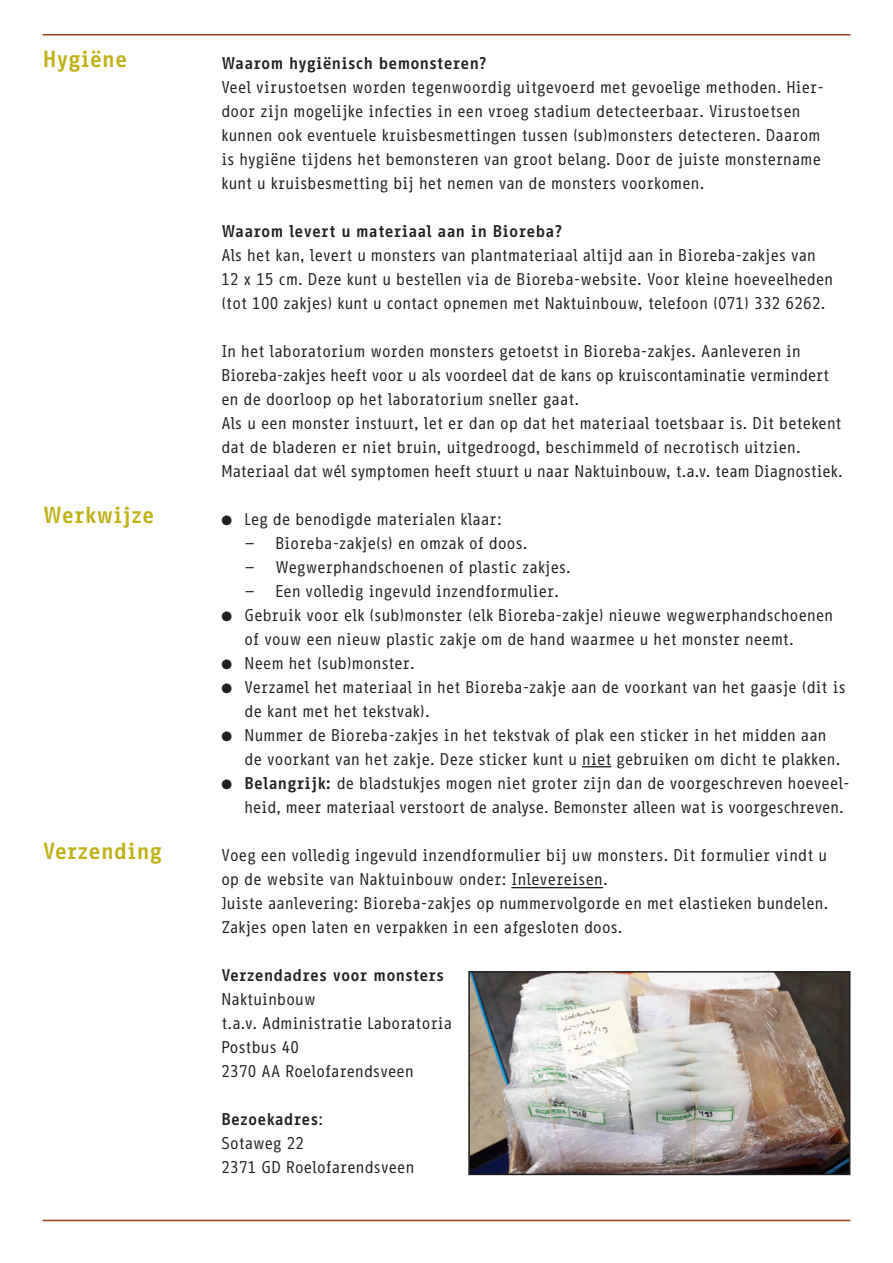
<style>
.page{position:relative;width:893px;height:1263px;background:#fff}
.page>*{position:absolute;margin:0;border:0;box-sizing:border-box;transform-origin:0 0}
.t1{font:700 22.5px "Info Corr Pro";letter-spacing:-.025em;color:#c0b013}
.t2{font:16.5px/24px "Info Corr Pro";letter-spacing:-.025em;color:#231f20}
.t3{font:700 16.5px "Info Corr Pro";letter-spacing:-.025em;color:#231f20}
.s1{font-weight:700}
.s2{font-weight:400}
</style>
<div class="page">
<svg style="left:582px;top:766px;width:29px;height:1px"></svg>
<hr style="left:43px;top:34px;width:807px;height:2px;background:#9f4118">
<hr style="left:43px;top:1220px;width:807px;height:1px;background:#9f4118">
<img style="left:471px;top:974px;width:376px;height:198px">
<div style="left:468px;top:971px;width:382px;height:204px;border:2px solid #231f20"></div>
<hr style="left:511px;top:887px;width:92px;height:1px;background:#231f20">
<p class="t1" style="left:43px;top:51px;width:87px">Hygiëne</p>
<p class="t1" style="left:43px;top:507px;width:114px">Werkwijze</p>
<p class="t1" style="left:43px;top:843px;width:122px">Verzending</p>
<p class="t3" style="left:221px;top:57px;width:267px">Waarom hygiënisch bemonsteren?</p>
<p class="t2" style="left:221px;top:76px;width:605px">Veel virustoetsen worden tegenwoordig uitgevoerd met gevoelige methoden. Hier&shy;door zijn mogelijke infecties in een vroeg stadium detecteerbaar. Virustoetsen kunnen ook eventuele kruisbesmettingen tussen (sub)monsters detecteren. Daarom</p>
<p class="t2" style="left:221px;top:148px;width:602px">is hygiëne tijdens het bemonsteren van groot belang. Door de juiste monstername kunt u kruisbesmetting bij het nemen van de monsters voorkomen.</p>
<p class="t3" style="left:221px;top:225px;width:343px">Waarom levert u materiaal aan in Bioreba?</p>
<p class="t2" style="left:221px;top:244px;width:597px">Als het kan, levert u monsters van plantmateriaal altijd aan in Bioreba-zakjes van</p>
<p class="t2" style="left:221px;top:268px;width:614px">12 x 15 cm. Deze kunt u bestellen via de Bioreba-website. Voor kleine hoeveelheden (tot 100 zakjes) kunt u contact opnemen met Naktuinbouw, telefoon (071) 332 6262.</p>
<p class="t2" style="left:221px;top:340px;width:610px">In het laboratorium worden monsters getoetst in Bioreba-zakjes. Aanleveren in<br>Bioreba-zakjes heeft voor u als voordeel dat de kans op kruiscontaminatie vermindert en de doorloop op het laboratorium sneller gaat.</p>
<p class="t2" style="left:221px;top:412px;width:623px">Als u een monster instuurt, let er dan op dat het materiaal toetsbaar is. Dit betekent dat de bladeren er niet bruin, uitgedroogd, beschimmeld of necrotisch uitzien.<br>Materiaal dat wél symptomen heeft stuurt u naar Naktuinbouw, t.a.v. team Diagnostiek.</p>
<p class="t2" style="left:221px;top:508px;width:282px">● Leg de benodigde materialen klaar:</p>
<p class="t2" style="left:244px;top:532px;width:285px">– Bioreba-zakje(s) en omzak of doos.</p>
<p class="t2" style="left:244px;top:556px;width:328px">– Wegwerphandschoenen of plastic zakjes.</p>
<p class="t2" style="left:244px;top:580px;width:317px">– Een volledig ingevuld inzendformulier.</p>
<p class="t2" style="left:244px;top:604px;width:591px;text-indent:-23px">● Gebruik voor elk (sub)monster (elk Bioreba-zakje) nieuwe wegwerphandschoenen of vouw een nieuw plastic zakje om de hand waarmee u het monster neemt.</p>
<p class="t2" style="left:221px;top:652px;width:195px">● Neem het (sub)monster.</p>
<p class="t2" style="left:244px;top:676px;width:603px;text-indent:-23px">● Verzamel het materiaal in het Bioreba-zakje aan de voorkant van het gaasje (dit is de kant met het tekstvak).</p>
<p class="t2" style="left:221px;top:724px;width:607px">● Nummer de Bioreba-zakjes in het tekstvak of plak een sticker in het midden aan</p>
<p class="t2" style="left:244px;top:748px;width:598px">de voorkant van het zakje. Deze sticker kunt u niet gebruiken om dicht te plakken.</p>
<p class="t2" style="left:244px;top:772px;width:607px;text-indent:-23px">● <span class="s1">Belangrijk:</span> de bladstukjes mogen niet groter zijn dan de voorgeschreven hoeveel&shy;heid, meer materiaal verstoort de analyse. Bemonster alleen wat is voorgeschreven.</p>
<p class="t2" style="left:221px;top:844px;width:609px">Voeg een volledig ingevuld inzendformulier bij uw monsters. Dit formulier vindt u op de website van Naktuinbouw onder: Inlevereisen.<br>Juiste aanlevering: Bioreba-zakjes op nummervolgorde en met elastieken bundelen.<br>Zakjes open laten en verpakken in een afgesloten doos.</p>
<p class="t3" style="left:221px;top:969px;width:225px">Verzendadres voor monsters</p>
<p class="t2" style="left:221px;top:988px;width:97px">Naktuinbouw</p>
<p class="t2" style="left:221px;top:1012px;width:233px">t.a.v. Administratie Laboratoria</p>
<p class="t2" style="left:221px;top:1036px;width:80px">Postbus 40</p>
<p class="t2" style="left:221px;top:1060px;width:194px">2370 AA Roelofarendsveen</p>
<p class="t3" style="left:221px;top:1113px;width:104px">Bezoekadres<span class="s2">:</span></p>
<p class="t2" style="left:221px;top:1132px;width:85px">Sotaweg 22</p>
<p class="t2" style="left:221px;top:1156px;width:195px">2371 GD Roelofarendsveen</p>
</div>
